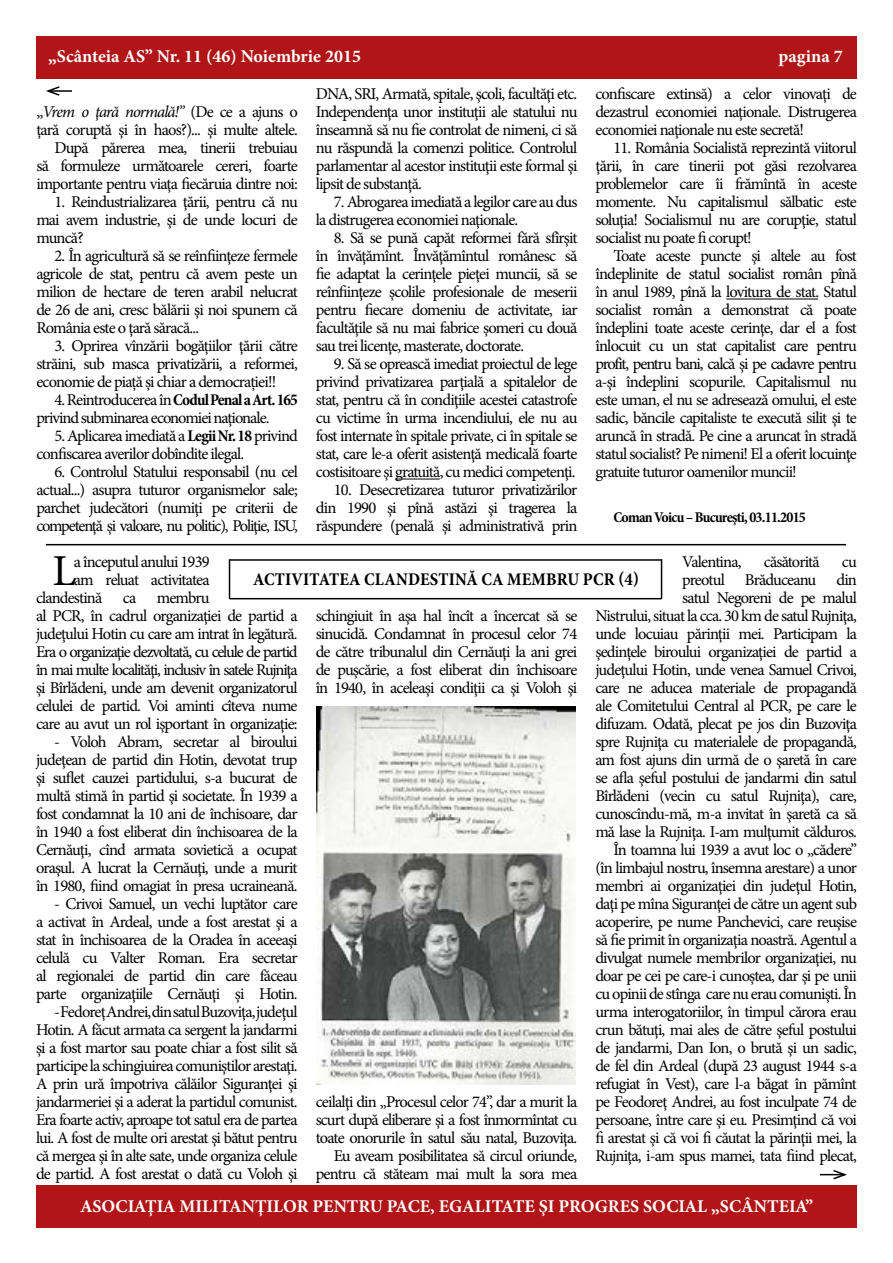
<style>
.page{position:relative;width:893px;height:1263px;background:#fff}
.page>*{position:absolute;margin:0;border:0;box-sizing:border-box;transform-origin:0 0}
.t1{font:44.25px "Minion Pro";color:#000}
.t2{font:700 18px "Minion Pro";color:#fff}
.t3{font:700 condensed 18px "Minion Pro";letter-spacing:.01em;color:#000}
.t4{font:16.5px/18px "Minion Pro";letter-spacing:-.05em;color:#000;text-align:justify}
.t5{font:16.5px "Minion Pro";letter-spacing:-.075em;color:#000}
.t6{font:16.5px "Minion Pro";letter-spacing:-.07em;color:#000}
.t7{font:700 condensed 15px "Minion Pro";letter-spacing:-.05em;color:#000}
.s1{font-style:italic}
.s2{font-weight:700;font-stretch:condensed}
</style>
<div class="page">
<div style="left:36px;top:1185px;width:821px;height:42px;background:#b11517"></div>
<div style="left:36px;top:36px;width:821px;height:42px;background:#b11517"></div>
<hr style="left:395px;top:479px;width:45px;height:1px;background:#000">
<hr style="left:726px;top:299px;width:92px;height:1px;background:#000">
<hr style="left:48px;top:90px;width:24px;height:2px;background:#000">
<svg style="left:46px;top:86px;width:15px;height:10px"></svg>
<hr style="left:46px;top:544px;width:800px;height:1px;background:#000">
<hr style="left:230px;top:559px;width:432px;height:2px;background:#000">
<hr style="left:229px;top:559px;width:1px;height:40px;background:#000">
<hr style="left:230px;top:598px;width:432px;height:1px;background:#000">
<hr style="left:661px;top:559px;width:1px;height:40px;background:#000">
<img style="left:316px;top:707px;width:259px;height:377px">
<svg style="left:820px;top:1170px;width:27px;height:10px"></svg>
<p class="t2" style="left:48px;top:43px;width:314px">„Scânteia AS” Nr. 11 (46) Noiembrie 2015</p>
<p class="t2" style="left:778px;top:43px;width:66px">pagina 7</p>
<p class="t4" style="left:36px;top:103px;width:263px;text-align:right">„<span class="s1">Vrem o ţară normală!”</span> (De ce a ajuns o ţară coruptă şi în haos?)... şi multe altele.<br>După părerea mea, tinerii trebuiau<br>să formuleze următoarele cereri, foarte importante pentru viaţa fiecăruia dintre noi:</p>
<p class="t4" style="left:36px;top:193px;width:263px;text-indent:18px">1. Reindustrializarea ţării, pentru că nu mai avem industrie, şi de unde locuri de muncă?</p>
<p class="t4" style="left:36px;top:247px;width:263px;text-indent:18px">2. În agricultură să se reînfiinţeze fermele agricole de stat, pentru că avem peste un milion de hectare de teren arabil nelucrat de 26 de ani, cresc bălării şi noi spunem că România este o ţară săracă...</p>
<p class="t4" style="left:36px;top:337px;width:263px;text-indent:18px">3. Oprirea vînzării bogăţiilor ţării către străini, sub masca privatizării, a reformei, economie de piață și chiar a democrației!!</p>
<p class="t4" style="left:36px;top:391px;width:263px;text-indent:18px">4. Reintroducerea în <span class="s2">Codul Penal a Art. 165 </span>privind subminarea economiei naţionale.</p>
<p class="t4" style="left:36px;top:427px;width:263px;text-indent:18px">5. Aplicarea imediată a <span class="s2">Legii Nr. 18</span> privind confiscarea averilor dobîndite ilegal.</p>
<p class="t4" style="left:36px;top:463px;width:263px;text-indent:18px">6. Controlul Statului responsabil (nu cel actual...) asupra tuturor organismelor sale; parchet judecători (numiţi pe criterii de competenţă şi valoare, nu politic), Poliţie, ISU,</p>
<p class="t4" style="left:316px;top:85px;width:263px">DNA, SRI, Armată, spitale, şcoli, facultăţi etc.<br>Independenţa unor instituţii ale statului nu înseamnă să nu fie controlat de nimeni, ci să nu răspundă la comenzi politice. Controlul parlamentar al acestor instituţii este formal şi lipsit de substanţă.</p>
<p class="t4" style="left:316px;top:193px;width:263px;text-indent:18px">7. Abrogarea imediată a legilor care au dus la distrugerea economiei naţionale.</p>
<p class="t4" style="left:316px;top:229px;width:263px;text-indent:18px">8. Să se pună capăt reformei fără sfîrşit în învăţămînt. Învăţămîntul românesc să fie adaptat la cerinţele pieţei muncii, să se reînfiinţeze şcolile profesionale de meserii pentru fiecare domeniu de activitate, iar facultăţile să nu mai fabrice şomeri cu două sau trei licenţe, masterate, doctorate.</p>
<p class="t4" style="left:316px;top:355px;width:263px;text-indent:18px">9. Să se oprească imediat proiectul de lege privind privatizarea parţială a spitalelor de stat, pentru că în condiţiile acestei catastrofe cu victime în urma incendiului, ele nu au fost internate în spitale private, ci în spitale se stat, care le-a oferit asistenţă medicală foarte costisitoare şi gratuită, cu medici competenţi.</p>
<p class="t4" style="left:316px;top:481px;width:263px;text-indent:18px">10. Desecretizarea tuturor privatizărilor din 1990 şi pînă astăzi şi tragerea la răspundere (penală şi administrativă prin</p>
<p class="t4" style="left:595px;top:85px;width:263px">confiscare extinsă) a celor vinovaţi de dezastrul economiei naţionale. Distrugerea economiei naţionale nu este secretă!</p>
<p class="t4" style="left:595px;top:139px;width:263px;text-indent:18px">11. România Socialistă reprezintă viitorul ţării, în care tinerii pot găsi rezolvarea problemelor care îi frămîntă în aceste momente. Nu capitalismul sălbatic este soluţia! Socialismul nu are corupţie, statul socialist nu poate fi corupt!</p>
<p class="t4" style="left:595px;top:247px;width:263px;text-indent:18px">Toate aceste puncte şi altele au fost îndeplinite de statul socialist român pînă în anul 1989, pînă la lovitura de stat. Statul socialist român a demonstrat că poate îndeplini toate aceste cerinţe, dar el a fost înlocuit cu un stat capitalist care pentru profit, pentru bani, calcă şi pe cadavre pentru a-şi îndeplini scopurile. Capitalismul nu este uman, el nu se adresează omului, el este sadic, băncile capitaliste te execută silit şi te aruncă în stradă. Pe cine a aruncat în stradă statul socialist? Pe nimeni! El a oferit locuinţe gratuite tuturor oamenilor muncii!</p>
<p class="t7" style="left:613px;top:507px;width:194px">Coman Voicu – Bucureşti, 03.11.2015</p>
<h1 class="t1" style="left:52px;top:541px;width:25px">L</h1>
<p class="t4" style="left:74px;top:553px;width:137px">a începutul anului 1939</p>
<p class="t4" style="left:682px;top:553px;width:61px">Valentina,</p>
<p class="t4" style="left:764px;top:553px;width:57px">căsătorită</p>
<p class="t4" style="left:595px;top:553px;width:263px;text-align:right">cu<br>preotul Brăduceanu din<br>satul Negoreni de pe malul<br>Nistrului, situat la cca. 30 km de satul Rujniţa, unde locuiau părinţii mei. Participam la şedinţele biroului organizaţiei de partid a judeţului Hotin, unde venea Samuel Crivoi, care ne aducea materiale de propagandă ale Comitetului Central al PCR, pe care le difuzam. Odată, plecat pe jos din Buzoviţa spre Rujniţa cu materialele de propagandă, am fost ajuns din urmă de o şaretă în care se afla şeful postului de jandarmi din satul Bîrlădeni (vecin cu satul Rujniţa), care, cunoscîndu-mă, m-a invitat în şaretă ca să mă lase la Rujniţa. I-am mulţumit călduros.<br>În toamna lui 1939 a avut loc o „cădere” (în limbajul nostru, însemna arestare) a unor membri ai organizaţiei din judeţul Hotin, daţi pe mîna Siguranţei de către un agent sub acoperire, pe nume Panchevici, care reuşise să fie primit în organizaţia noastră. Agentul a divulgat numele membrilor organizaţiei, nu doar pe cei pe care-i cunoştea, dar şi pe unii cu opinii de stînga care nu erau comunişti. În urma interogatoriilor, în timpul cărora erau crun bătuţi, mai ales de către şeful postului de jandarmi, Dan Ion, o brută şi un sadic, de fel din Ardeal (după 23 august 1944 s-a refugiat în Vest), care l-a băgat în pămînt pe Feodoreţ Andrei, au fost inculpate 74 de persoane, între care şi eu. Presimţind că voi fi arestat şi că voi fi căutat la părinţii mei, la Rujniţa, i-am spus mamei, tata fiind plecat,</p>
<p class="t3" style="left:253px;top:566px;width:22px">Activitat</p>
<p class="t3" style="left:339px;top:566px;width:37px">ea cland</p>
<p class="t3" style="left:420px;top:566px;width:21px">estină</p>
<p class="t3" style="left:481px;top:566px;width:63px">ca membru</p>
<p class="t3" style="left:583px;top:566px;width:58px">PCR (4)</p>
<p class="t4" style="left:74px;top:571px;width:137px">am reluat activitatea</p>
<p class="t4" style="left:36px;top:589px;width:175px">clandestină ca membru</p>
<p class="t4" style="left:36px;top:607px;width:263px">al PCR, în cadrul organizaţiei de partid a</p>
<p class="t4" style="left:36px;top:625px;width:263px">judeţului Hotin cu care am intrat în legătură.</p>
<p class="t6" style="left:36px;top:641px;width:263px">Era o organizaţie dezvoltată, cu celule de partid</p>
<p class="t5" style="left:36px;top:659px;width:263px">în mai multe localităţi, inclusiv în satele Rujniţa</p>
<p class="t4" style="left:36px;top:679px;width:263px">şi Bîrlădeni, unde am devenit organizatorul</p>
<p class="t4" style="left:36px;top:697px;width:263px">celulei de partid. Voi aminti cîteva nume</p>
<p class="t4" style="left:36px;top:715px;width:263px">care au avut un rol işportant în organizaţie:</p>
<p class="t4" style="left:36px;top:733px;width:263px;text-indent:18px">- Voloh Abram, secretar al biroului judeţean de partid din Hotin, devotat trup şi suflet cauzei partidului, s-a bucurat de multă stimă în partid şi societate. În 1939 a fost condamnat la 10 ani de închisoare, dar în 1940 a fost eliberat din închisoarea de la Cernăuţi, cînd armata sovietică a ocupat oraşul. A lucrat la Cernăuţi, unde a murit în 1980, fiind omagiat în presa ucraineană.</p>
<p class="t4" style="left:36px;top:895px;width:263px;text-indent:18px">- Crivoi Samuel, un vechi luptător care a activat în Ardeal, unde a fost arestat şi a stat în închisoarea de la Oradea în aceeaşi celulă cu Valter Roman. Era secretar al regionalei de partid din care făceau parte organizaţiile Cernăuţi şi Hotin.</p>
<p class="t4" style="left:36px;top:1003px;width:263px;text-indent:18px">- Fedoreţ Andrei, din satul Buzoviţa, judeţul Hotin. A făcut armata ca sergent la jandarmi şi a fost martor sau poate chiar a fost silit să participe la schingiuirea comuniştilor arestaţi.<br>A prin ură împotriva călăilor Siguranţei şi jandarmeriei şi a aderat la partidul comunist.<br>Era foarte activ, aproape tot satul era de partea lui. A fost de multe ori arestat şi bătut pentru că mergea şi în alte sate, unde organiza celule de partid. A fost arestat o dată cu Voloh şi</p>
<p class="t4" style="left:316px;top:606px;width:263px">schingiuit în aşa hal încît a încercat să se sinucidă. Condamnat în procesul celor 74 de către tribunalul din Cernăuţi la ani grei de puşcărie, a fost eliberat din închisoare în 1940, în aceleaşi condiţii ca şi Voloh şi</p>
<p class="t4" style="left:316px;top:1092px;width:263px;text-align:right">ceilalţi din „Procesul celor 74”, dar a murit la scurt după eliberare şi a fost înmormîntat cu toate onorurile în satul său natal, Buzoviţa.<br>Eu aveam posibilitatea să circul oriunde, pentru că stăteam mai mult la sora mea</p>
<p class="t2" style="left:80px;top:1194px;width:735px">ASOCIAŢIA MILITANŢILOR PENTRU PACE, EGALITATE ŞI PROGRES SOCIAL „SCÂNTEIA”</p>
</div>
